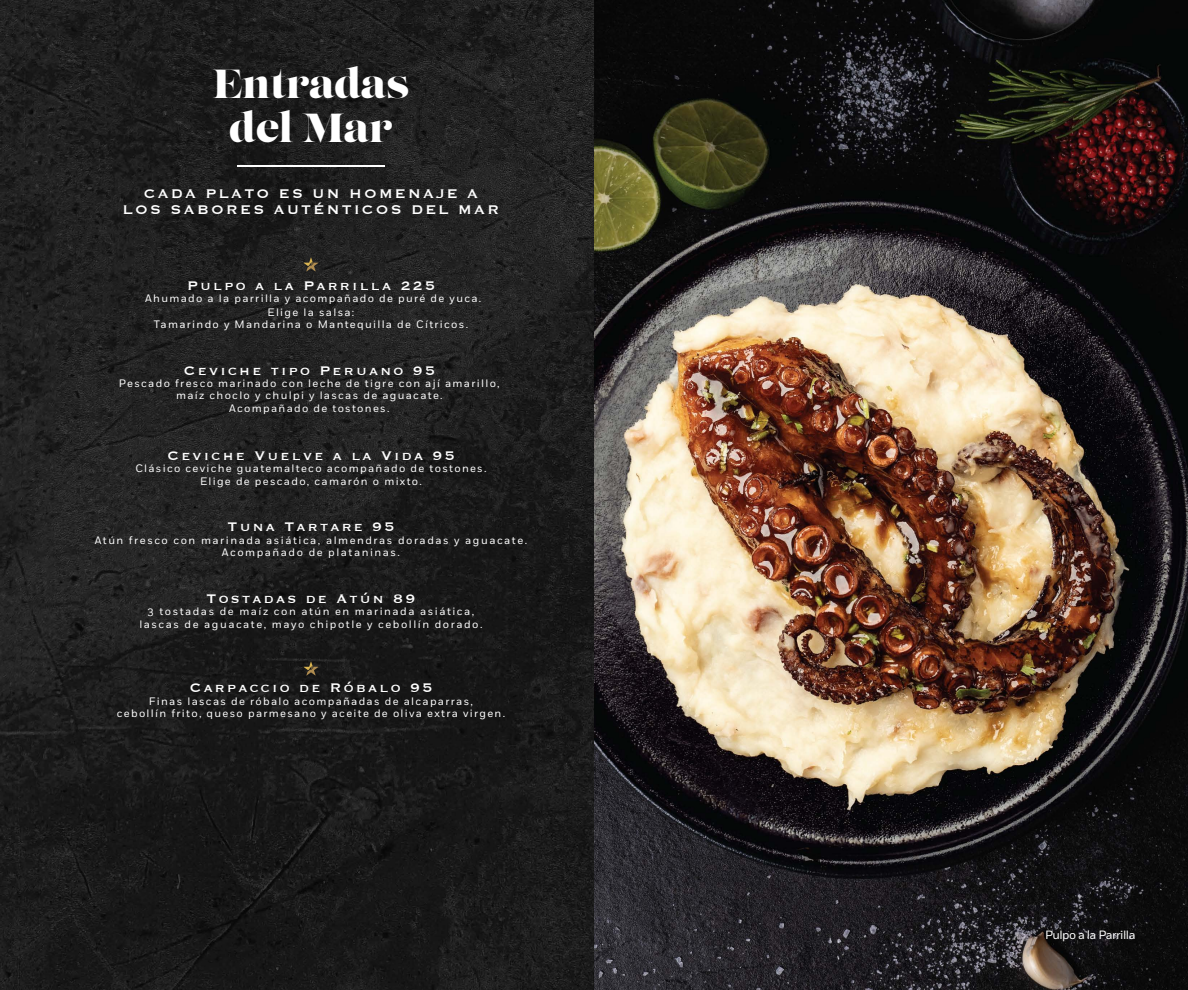
<style>
.page{position:relative;width:1188px;height:990px;background:#fff}
.page>*{position:absolute;margin:0;border:0;box-sizing:border-box;transform-origin:0 0}
.t1{font:40.5px/44.3px "Lust Display";letter-spacing:-.01em;color:#fff;text-align:center}
.t2{font:16.4px/15.9px "Copperplate";letter-spacing:.14em;color:#fff;text-align:center}
.t3{font:16.2px "Copperplate";letter-spacing:.14em;color:#fff}
.t4{font:12px "Fort";letter-spacing:-.04em;color:#fff}
.t5{font:10.8px/12.3px "Fort";letter-spacing:.12em;color:#fff;text-align:center}
.t6{font:10.8px/12.3px "Fort";letter-spacing:.14em;color:#fff;text-align:center}
</style>
<div class="page">
<img style="left:0;top:0;width:594px;height:990px">
<hr style="left:237px;top:165px;width:148px;height:1px;background:#fff">
<svg style="left:304px;top:257px;width:14px;height:14px"></svg>
<svg style="left:304px;top:662px;width:14px;height:14px"></svg>
<img style="left:594px;top:0;width:594px;height:990px">
<h1 class="t1" style="left:213px;top:63px;width:198px">Entradas del Mar</h1>
<h2 class="t2" style="left:123px;top:185px;width:378px">CADA PLATO ES UN HOMENAJE A<br>LOS SABORES AUTÉNTICOS DEL MAR</h2>
<h3 class="t3" style="left:187px;top:275px;width:249px">Pulpo a la Parrilla 225</h3>
<p class="t5" style="left:145px;top:291px;width:338px;line-height:14.1px">Ahumado a la parrilla y acompañado de puré de yuca.<br>Elige la salsa:</p>
<p class="t5" style="left:154px;top:319px;width:316px">Tamarindo y Mandarina o Mantequilla de Cítricos.</p>
<h3 class="t3" style="left:184px;top:360px;width:253px">Ceviche tipo Peruano 95</h3>
<p class="t5" style="left:119px;top:377px;width:382px">Pescado fresco marinado con leche de tigre con ají amarillo, maíz choclo y chulpi y lascas de aguacate.<br>Acompañado de tostones.</p>
<h3 class="t3" style="left:167px;top:445px;width:289px">Ceviche Vuelve a la Vida 95</h3>
<p class="t5" style="left:135px;top:463px;width:353px">Clásico ceviche guatemalteco acompañado de tostones.<br>Elige de pescado, camarón o mixto.</p>
<h3 class="t3" style="left:228px;top:516px;width:168px">Tuna Tartare 95</h3>
<p class="t6" style="left:95px;top:534px;width:434px">Atún fresco con marinada asiática, almendras doradas y aguacate.<br>Acompañado de plataninas.</p>
<h3 class="t3" style="left:207px;top:588px;width:210px">Tostadas de Atún 89</h3>
<p class="t6" style="left:139px;top:606px;width:345px">3 tostadas de maíz con atún en marinada asiática, lascas de aguacate, mayo chipotle y cebollín dorado.</p>
<h3 class="t3" style="left:190px;top:677px;width:244px">Carpaccio de Róbalo 95</h3>
<p class="t5" style="left:117px;top:695px;width:390px">Finas lascas de róbalo acompañadas de alcaparras,<br>cebollín frito, queso parmesano y aceite de oliva extra virgen.</p>
<p class="t4" style="left:1045px;top:928px;width:92px">Pulpo a la Parrilla</p>
</div>
